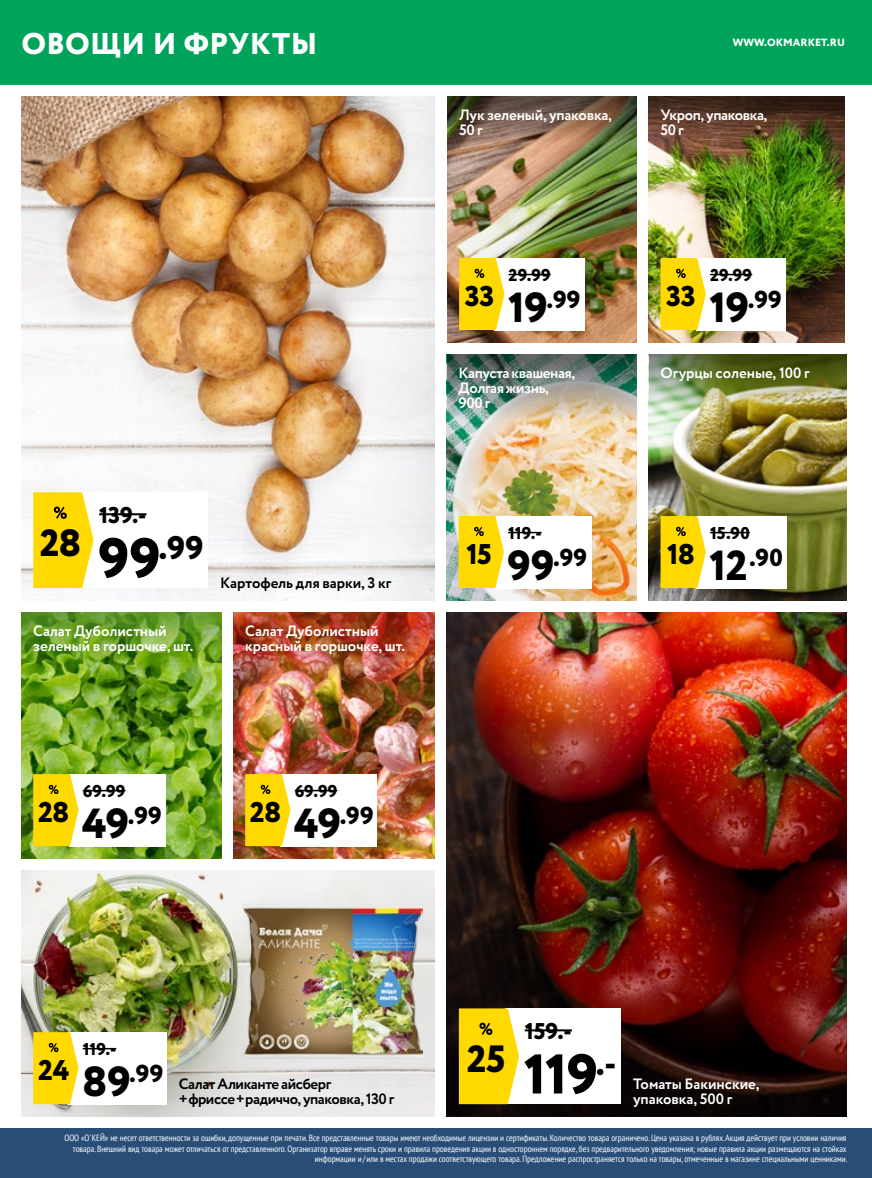
<style>
.page{position:relative;width:872px;height:1178px;background:#fff}
.page>*{position:absolute;margin:0;border:0;box-sizing:border-box;transform-origin:0 0}
.t1{font:800 55.8px "Circe";color:#000}
.t2{font:800 37.95px "Circe";color:#000}
.t3{font:800 32.55px "Circe";color:#000}
.t4{font:800 30px "Circe";letter-spacing:.015em;color:#fff}
.t5{font:800 28.5px "Circe";letter-spacing:-.02em;color:#000}
.t6{font:800 24.45px "Circe";letter-spacing:.01em;color:#000}
.t7{font:800 22.8px "Circe";color:#000}
.t8{font:800 17.1px "Circe";letter-spacing:.005em;color:#000}
.t9{font:700 15px/15px "Circe";letter-spacing:-.01em;color:#fff}
.t10{font:700 15px/15px "Circe";letter-spacing:-.03em;color:#fff}
.t11{font:700 15px/15px "Circe";letter-spacing:-.03em;color:#000}
.t12{font:700 15px "Circe";letter-spacing:-.005em;color:#000}
.t13{font:800 10.5px "Circe";letter-spacing:.01em;color:#fff}
.t14{font:condensed 9px/10.5px "PT Sans";color:#fff;text-align:right}
.s1{font-size:42px}
.s2{font-size:55.8px}
</style>
<div class="page">
<img style="left:21px;top:870px;width:414px;height:246px">
<img style="left:447px;top:612px;width:399px;height:504px">
<img style="left:447px;top:150px;width:189px;height:192px">
<img style="left:648px;top:144px;width:197px;height:198px">
<img style="left:21px;top:96px;width:414px;height:504px">
<img style="left:648px;top:414px;width:198px;height:186px">
<img style="left:446px;top:432px;width:190px;height:168px">
<img style="left:242px;top:904px;width:180px;height:155px">
<img style="left:21px;top:672px;width:200px;height:186px">
<img style="left:233px;top:702px;width:202px;height:156px">
<img style="left:648px;top:354px;width:198px;height:60px">
<img style="left:648px;top:96px;width:197px;height:48px">
<img style="left:233px;top:612px;width:202px;height:90px">
<svg style="left:21px;top:612px;width:200px;height:60px;background:#669b26"></svg>
<img style="left:447px;top:96px;width:189px;height:54px">
<img style="left:446px;top:354px;width:190px;height:78px">
<div style="left:0;top:1128px;width:872px;height:50px;background:#284e78"></div>
<div style="left:80px;top:492px;width:128px;height:96px;background:#fff"></div>
<hr style="left:99px;top:513px;width:47px;height:2px;background:#000">
<svg style="left:33px;top:492px;width:60px;height:96px;background:#fbd917"></svg>
<div style="left:69px;top:774px;width:96px;height:72px;background:#fff"></div>
<hr style="left:83px;top:790px;width:42px;height:1px;background:#000">
<svg style="left:33px;top:774px;width:45px;height:72px;background:#fad815"></svg>
<div style="left:69px;top:1032px;width:98px;height:72px;background:#fff"></div>
<hr style="left:83px;top:1048px;width:33px;height:1px;background:#000">
<svg style="left:33px;top:1032px;width:45px;height:72px;background:#fbd816"></svg>
<div style="left:506px;top:1008px;width:115px;height:96px;background:#fff"></div>
<hr style="left:525px;top:1029px;width:47px;height:2px;background:#000">
<svg style="left:459px;top:1008px;width:60px;height:96px;background:#fad817"></svg>
<div style="left:696px;top:258px;width:89px;height:72px;background:#fff"></div>
<hr style="left:710px;top:274px;width:42px;height:1px;background:#000">
<svg style="left:660px;top:258px;width:46px;height:72px;background:#fad919"></svg>
<div style="left:494px;top:258px;width:90px;height:72px;background:#fff"></div>
<hr style="left:508px;top:274px;width:43px;height:1px;background:#000">
<svg style="left:459px;top:258px;width:45px;height:72px;background:#fbd816"></svg>
<div style="left:696px;top:516px;width:90px;height:72px;background:#fff"></div>
<hr style="left:710px;top:532px;width:40px;height:1px;background:#000">
<svg style="left:660px;top:516px;width:46px;height:72px;background:#f9d718"></svg>
<div style="left:494px;top:516px;width:97px;height:72px;background:#fff"></div>
<hr style="left:508px;top:532px;width:33px;height:1px;background:#000">
<svg style="left:458px;top:516px;width:46px;height:72px;background:#fad91a"></svg>
<div style="left:280px;top:774px;width:97px;height:72px;background:#fff"></div>
<hr style="left:295px;top:790px;width:42px;height:1px;background:#000">
<svg style="left:245px;top:774px;width:45px;height:72px;background:#fbd815"></svg>
<div style="left:0;top:0;width:872px;height:84px;background:#00a35a"></div>
<h3 class="t4" style="left:21px;top:23px;width:297px">ОВОЩИ И ФРУКТЫ</h3>
<p class="t13" style="left:733px;top:35px;width:113px">WWW.OKMARKET.RU</p>
<h3 class="t9" style="left:459px;top:108px;width:154px">Лук зеленый, упаковка,<br>50 г</h3>
<h3 class="t10" style="left:660px;top:108px;width:108px">Укроп, упаковка,<br>50 г</h3>
<h3 class="t8" style="left:508px;top:264px;width:44px">29.99</h3>
<h3 class="t8" style="left:710px;top:264px;width:44px">29.99</h3>
<h3 class="t5" style="left:465px;top:277px;width:31px">33</h3>
<h3 class="t6" style="left:508px;top:283px;width:74px"><span class="s1">19</span>.99</h3>
<h3 class="t5" style="left:666px;top:277px;width:31px">33</h3>
<h3 class="t6" style="left:709px;top:283px;width:74px"><span class="s1">19</span>.99</h3>
<h3 class="t10" style="left:458px;top:366px;width:118px">Капуста квашеная,<br>Долгая жизнь,<br>900 г</h3>
<h3 class="t9" style="left:660px;top:366px;width:151px">Огурцы соленые, 100 г</h3>
<h3 class="t7" style="left:99px;top:500px;width:49px">139.-</h3>
<h2 class="t2" style="left:40px;top:517px;width:43px">28</h2>
<h3 class="t3" style="left:98px;top:526px;width:107px"><span class="s2">99</span>.99</h3>
<h3 class="t12" style="left:220px;top:572px;width:173px">Картофель для варки, 3 кг</h3>
<h3 class="t5" style="left:466px;top:535px;width:27px">15</h3>
<h3 class="t8" style="left:508px;top:522px;width:35px">119.-</h3>
<h3 class="t6" style="left:507px;top:541px;width:81px"><span class="s1">99</span>.99</h3>
<h3 class="t5" style="left:667px;top:535px;width:29px">18</h3>
<h3 class="t8" style="left:710px;top:522px;width:41px">15.90</h3>
<h3 class="t6" style="left:709px;top:541px;width:75px"><span class="s1">12</span>.90</h3>
<h3 class="t9" style="left:33px;top:624px;width:162px">Салат Дуболистный зеленый в горшочке, шт.</h3>
<h3 class="t9" style="left:245px;top:624px;width:161px">Салат Дуболистный красный в горшочке, шт.</h3>
<h3 class="t8" style="left:83px;top:780px;width:44px">69.99</h3>
<h3 class="t8" style="left:295px;top:780px;width:44px">69.99</h3>
<h3 class="t5" style="left:38px;top:793px;width:33px">28</h3>
<h3 class="t6" style="left:82px;top:799px;width:81px"><span class="s1">49</span>.99</h3>
<h3 class="t5" style="left:250px;top:793px;width:33px">28</h3>
<h3 class="t6" style="left:294px;top:799px;width:81px"><span class="s1">49</span>.99</h3>
<h3 class="t5" style="left:38px;top:1051px;width:33px">24</h3>
<h3 class="t8" style="left:83px;top:1038px;width:35px">119.-</h3>
<h3 class="t6" style="left:82px;top:1057px;width:83px"><span class="s1">89</span>.99</h3>
<h3 class="t11" style="left:179px;top:1077px;width:217px">Салат Аликанте айсберг +фриссе+радиччо, упаковка, 130 г</h3>
<h2 class="t2" style="left:467px;top:1033px;width:40px">25</h2>
<h3 class="t7" style="left:525px;top:1016px;width:49px">159.-</h3>
<h1 class="t1" style="left:524px;top:1036px;width:94px">119<sup>.-</sup></h1>
<h3 class="t9" style="left:633px;top:1077px;width:128px">Томаты Бакинские, упаковка, 500 г</h3>
<p class="t14" style="left:64px;top:1132px;width:784px">ООО «О´КЕЙ» не несет ответственности за ошибки, допущенные при печати. Все представленные товары имеют необходимые лицензии и сертификаты. Количество товара ограничено. Цена указана в рублях. Акция действует при условии наличия товара. Внешний вид товара может отличаться от представленного. Организатор вправе менять сроки и правила проведения акции в одностороннем порядке, без предварительного уведомления; новые правила акции размещаются на стойках информации и / или в местах продажи соответствующего товара. Предложение распространяется только на товары, отмеченные в магазине специальными ценниками.</p>
</div>
